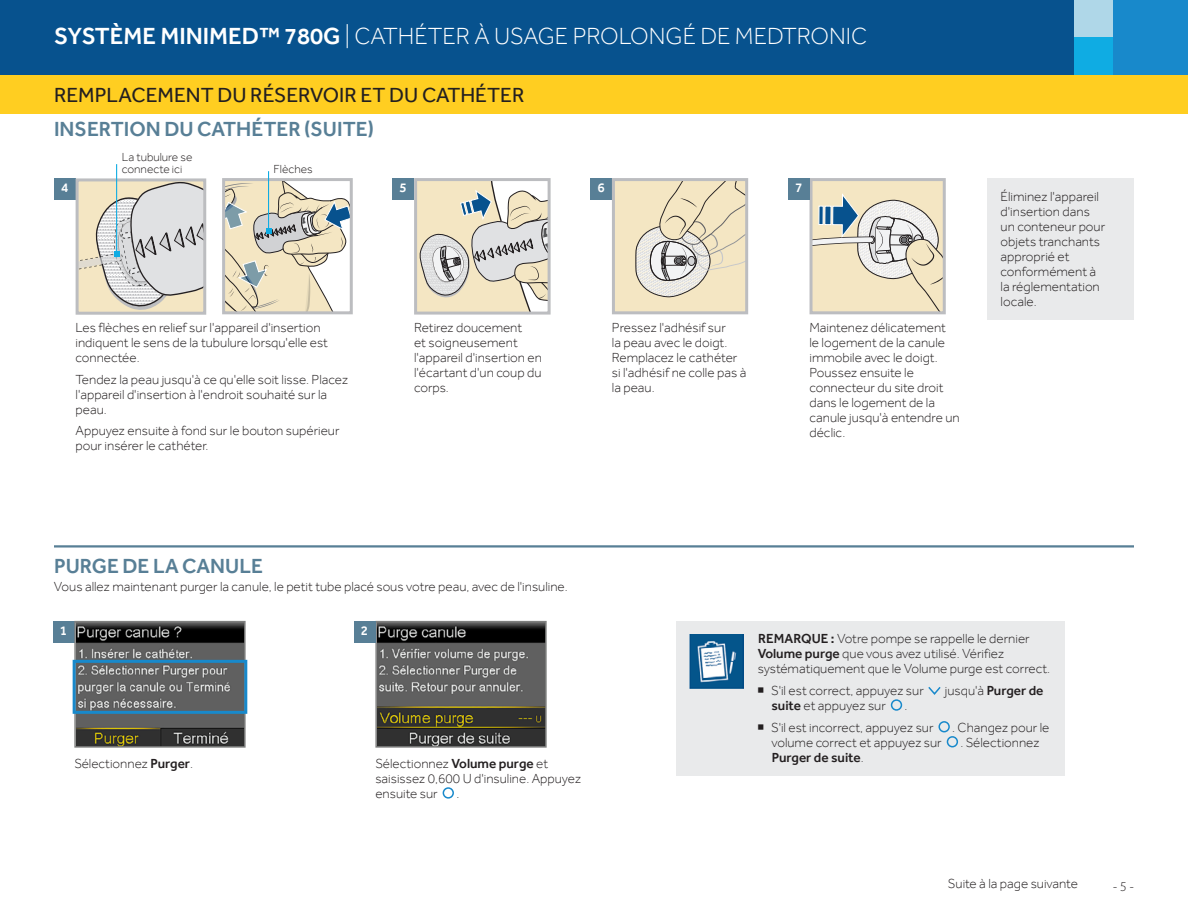
<style>
.page{position:relative;width:1188px;height:918px;background:#fff}
.page>*{position:absolute;margin:0;border:0;box-sizing:border-box;transform-origin:0 0}
.t1{font:300 24px "Effra";color:#fff}
.t2{font:500 21px "Effra";color:#587f96}
.t3{font:21px "Effra";color:#231f20}
.t4{font:300 13.5px/15px "Effra";color:#231f20}
.t5{font:500 13.5px "Effra";color:#231f20}
.t6{font:500 13.5px "Effra";color:#fff}
.t7{font:300 13.5px "Myriad Pro";color:#231f20}
.t8{font:300 12px/12px "Effra";color:#231f20}
.s1{font-weight:500}
.s2{font-weight:300}
</style>
<div class="page">
<div style="left:0;top:0;width:1188px;height:76px;background:#07528e"></div>
<div style="left:1112px;top:0;width:76px;height:76px;background:#1889cb"></div>
<div style="left:1074px;top:37px;width:38px;height:39px;background:#0face3"></div>
<div style="left:1074px;top:0;width:38px;height:37px;background:#afd7e8"></div>
<div style="left:0;top:76px;width:1188px;height:38px;background:#ffce21"></div>
<div style="left:590px;top:178px;width:22px;height:22px;background:#587f96"></div>
<div style="left:613px;top:180px;width:134px;height:133px;background:#f4e6c3"></div>
<svg style="left:635px;top:182px;width:109px;height:116px"></svg>
<div style="left:612px;top:178px;width:136px;height:136px;border:3px solid #bcbdc0"></div>
<div style="left:811px;top:180px;width:133px;height:133px;background:#f4e6c3"></div>
<svg style="left:814px;top:193px;width:128px;height:117px"></svg>
<div style="left:810px;top:178px;width:136px;height:136px;border:3px solid #bcbdc0"></div>
<div style="left:788px;top:178px;width:22px;height:22px;background:#587f96"></div>
<div style="left:987px;top:178px;width:147px;height:141px;background:#e9eaeb"></div>
<div style="left:393px;top:178px;width:21px;height:22px;background:#587f96"></div>
<svg style="left:418px;top:182px;width:129px;height:129px;background:#dbd5c5"></svg>
<div style="left:414px;top:178px;width:137px;height:137px;border:3px solid #bcbdc0"></div>
<div style="left:53px;top:621px;width:21px;height:22px;background:#587f96"></div>
<div style="left:443px;top:787px;width:11px;height:12px;border:2px solid #1889cb;border-radius:50%"></div>
<img style="left:378px;top:624px;width:166px;height:121px">
<div style="left:375px;top:621px;width:172px;height:127px;border:2px solid #7f807f"></div>
<img style="left:77px;top:624px;width:166px;height:121px">
<div style="left:74px;top:621px;width:172px;height:127px;border:2px solid #7f807f"></div>
<div style="left:73px;top:660px;width:174px;height:54px;border:3px solid #1889cb"></div>
<div style="left:354px;top:621px;width:21px;height:22px;background:#587f96"></div>
<div style="left:676px;top:621px;width:389px;height:154px;background:#e9eaeb"></div>
<svg style="left:928px;top:687px;width:13px;height:8px"></svg>
<div style="left:891px;top:699px;width:11px;height:12px;border:2px solid #1889cb;border-radius:50%"></div>
<div style="left:939px;top:721px;width:11px;height:11px;border:2px solid #1889cb;border-radius:50%"></div>
<div style="left:947px;top:736px;width:11px;height:11px;border:2px solid #1889cb;border-radius:50%"></div>
<hr style="left:54px;top:545px;width:1080px;height:3px;background:#587f96">
<img style="left:690px;top:635px;width:54px;height:54px">
<div style="left:222px;top:178px;width:131px;height:136px;border:3px solid #bcbdc0"></div>
<div style="left:54px;top:178px;width:22px;height:22px;background:#587f96"></div>
<svg style="left:224px;top:180px;width:128px;height:133px"></svg>
<hr style="left:268px;top:171px;width:1px;height:62px;background:#0face3">
<div style="left:76px;top:178px;width:130px;height:137px;border:3px solid #bcbdc0"></div>
<svg style="left:77px;top:180px;width:128px;height:133px;background:#d8d4cb"></svg>
<hr style="left:116px;top:164px;width:1px;height:93px;background:#0face3">
<h1 class="t1" style="left:54px;top:23px;width:815px"><span class="s1">SYSTÈME MINIMED™ 780G</span> | CATHÉTER À USAGE PROLONGÉ DE MEDTRONIC</h1>
<h2 class="t3" style="left:54px;top:82px;width:472px">REMPLACEMENT DU RÉSERVOIR ET DU CATHÉTER</h2>
<h2 class="t2" style="left:54px;top:117px;width:321px">INSERTION DU CATHÉTER (SUITE)</h2>
<p class="t6" style="left:61px;top:180px;width:9px">4</p>
<p class="t8" style="left:122px;top:151px;width:72px">La tubulure se connecte ici</p>
<p class="t8" style="left:274px;top:163px;width:41px">Flèches</p>
<p class="t4" style="left:76px;top:320px;width:254px">Les flèches en relief sur l'appareil d'insertion indiquent le sens de la tubulure lorsqu'elle est connectée.</p>
<p class="t4" style="left:76px;top:372px;width:274px">Tendez la peau jusqu'à ce qu'elle soit lisse. Placez l'appareil d'insertion à l'endroit souhaité sur la peau.</p>
<p class="t4" style="left:76px;top:423px;width:266px">Appuyez ensuite à fond sur le bouton supérieur pour insérer le cathéter.</p>
<p class="t6" style="left:400px;top:179px;width:9px">5</p>
<p class="t4" style="left:414px;top:320px;width:129px">Retirez doucement<br>et soigneusement l'appareil d'insertion en l'écartant d'un coup du corps.</p>
<p class="t6" style="left:597px;top:179px;width:9px">6</p>
<p class="t6" style="left:795px;top:179px;width:9px">7</p>
<p class="t4" style="left:612px;top:320px;width:136px">Pressez l'adhésif sur<br>la peau avec le doigt.<br>Remplacez le cathéter si l'adhésif ne colle pas à la peau.</p>
<p class="t4" style="left:810px;top:320px;width:152px">Maintenez délicatement<br>le logement de la canule immobile avec le doigt.<br>Poussez ensuite le connecteur du site droit dans le logement de la canule jusqu'à entendre un déclic.</p>
<p class="t4" style="left:1001px;top:189px;width:106px">Éliminez l'appareil d'insertion dans un conteneur pour objets tranchants approprié et conformément à la réglementation locale.</p>
<h2 class="t2" style="left:54px;top:553px;width:210px">PURGE DE LA CANULE</h2>
<p class="t4" style="left:54px;top:579px;width:515px">Vous allez maintenant purger la canule, le petit tube placé sous votre peau, avec de l'insuline.</p>
<p class="t6" style="left:60px;top:623px;width:9px">1</p>
<p class="t6" style="left:361px;top:623px;width:9px">2</p>
<p class="t4" style="left:74px;top:756px;width:120px">Sélectionnez <span class="s1">Purger</span>.</p>
<p class="t4" style="left:375px;top:756px;width:207px">Sélectionnez <span class="s1">Volume purge</span> et saisissez 0,600 U d'insuline. Appuyez ensuite sur</p>
<p class="t4" style="left:456px;top:786px;width:4px">.</p>
<p class="t4" style="left:758px;top:631px;width:294px"><span class="s1">REMARQUE :</span> Votre pompe se rappelle le dernier<br><span class="s1">Volume purge</span> que vous avez utilisé. Vérifiez systématiquement que le Volume purge est correct.</p>
<p class="t4" style="left:771px;top:683px;width:154px">S'il est correct, appuyez sur</p>
<p class="t5" style="left:945px;top:683px;width:100px"><span class="s2">jusqu'à</span> Purger de</p>
<p class="t4" style="left:771px;top:698px;width:116px"><span class="s1">suite</span> et appuyez sur</p>
<p class="t4" style="left:771px;top:695px;width:164px;line-height:21.8px;text-indent:134px">.<br>S'il est incorrect, appuyez sur</p>
<p class="t4" style="left:952px;top:720px;width:99px">. Changez pour le</p>
<p class="t4" style="left:771px;top:735px;width:172px">volume correct et appuyez sur</p>
<p class="t4" style="left:961px;top:735px;width:81px">. Sélectionnez</p>
<p class="t5" style="left:772px;top:749px;width:93px">Purger de suite<span class="s2">.</span></p>
<p class="t4" style="left:948px;top:876px;width:132px">Suite à la page suivante</p>
<p class="t7" style="left:1113px;top:878px;width:22px">- 5 -</p>
</div>
